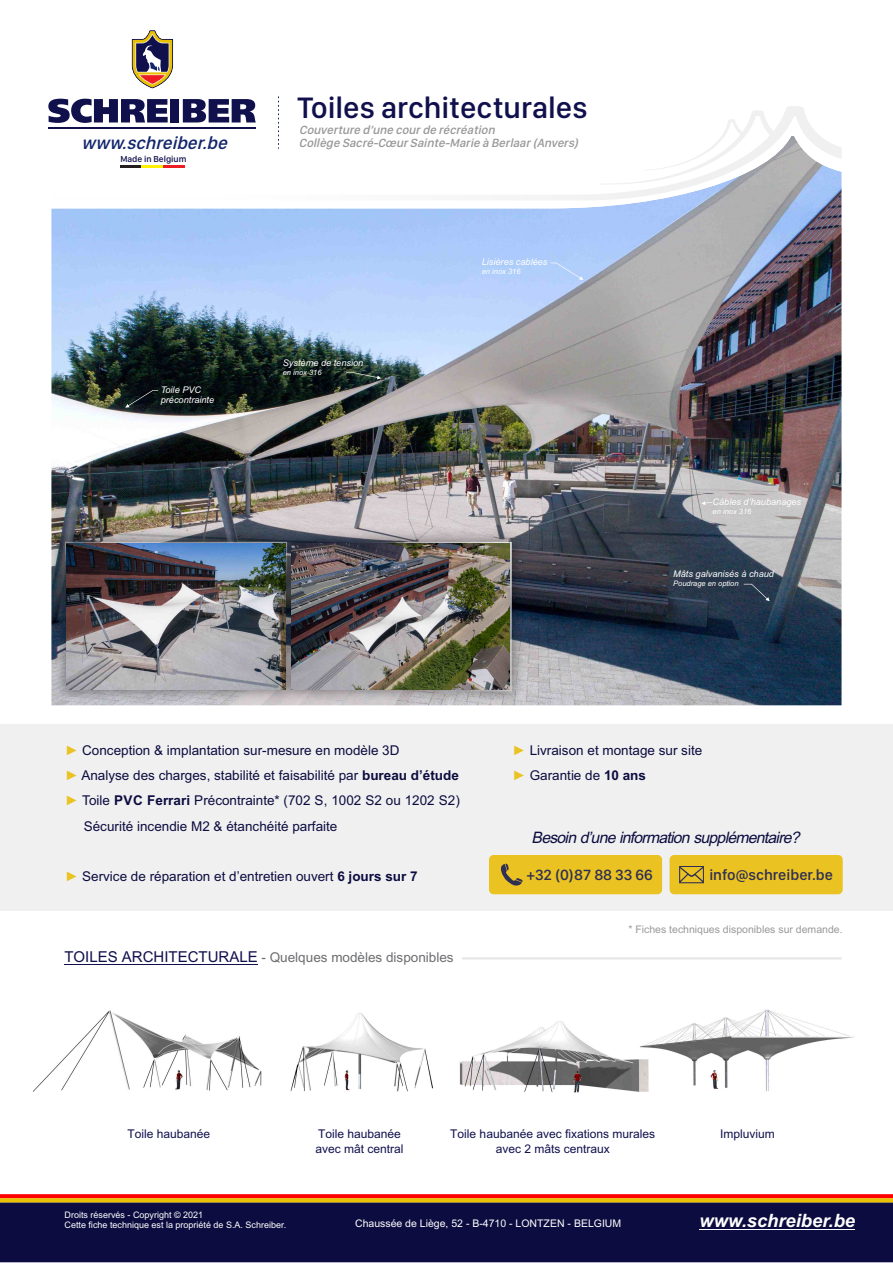
<style>
.page{position:relative;width:893px;height:1263px;background:#fff}
.page>*{position:absolute;margin:0;border:0;box-sizing:border-box;transform-origin:0 0}
.t1{font:500 30.6px "SF Compact Display";color:#10104d}
.t2{font:italic 700 18.45px "Arial";color:#fff}
.t3{font:italic 500 18.15px "SF Compact Display";color:#12266c}
.t4{font:italic 15.75px "Arial Unicode MS";color:#0c0c40}
.t5{font:500 15.3px "SF Compact Display";color:#2f2f54}
.t6{font:13.5px/25.3px "Arial";color:#0c0c40}
.t7{font:13.5px "Arial Unicode MS";color:#6c6d70}
.t8{font:italic 500 12.3px/13.2px "SF Compact Display";color:#999}
.t9{font:12px/14.7px "Arial Unicode MS";color:#10104d}
.t10{font:10.5px "Arial Unicode MS";color:#fff}
.t11{font:10.5px "Arial Unicode MS";color:#999}
.t12{font:italic 9.15px/10.2px "Arial";color:#fff}
.t13{font:9px/10.1px "Arial";color:#fff}
.t14{font:500 9px "SF Compact Display";color:#10104d}
.t15{font:italic 7.5px "Arial";color:#fff}
.s1{color:#eac221}
.s2{font-style:italic;color:#eac221}
.s3{font-weight:700}
.s4{font-size:15px;color:#10104d}
</style>
<div class="page">
<img style="left:34px;top:1009px;width:820px;height:84px">
<div style="left:0;top:1202px;width:893px;height:60px;background:#0c0c40"></div>
<hr style="left:699px;top:1228px;width:156px;height:1px;background:#fff">
<svg style="left:0;top:1194px;width:893px;height:4px;fill:#f00"></svg>
<svg style="left:0;top:1198px;width:893px;height:4px;fill:#e9c104"></svg>
<svg style="left:48px;top:99px;width:120px;height:24px"></svg>
<div style="left:170px;top:99px;width:9px;height:23px;background:#10104d"></div>
<svg style="left:183px;top:99px;width:73px;height:7px"></svg>
<hr style="left:48px;top:127px;width:208px;height:2px;background:#10104d">
<svg style="left:131px;top:30px;width:42px;height:59px"></svg>
<svg style="left:51px;top:106px;width:765px;height:27px"></svg>
<img style="left:51px;top:133px;width:791px;height:573px">
<div style="left:43px;top:519px;width:267px;height:195px;background:#231f20;opacity:.49"></div>
<div style="left:267px;top:519px;width:267px;height:195px;background:#231f20;opacity:.49"></div>
<img style="left:65px;top:542px;width:447px;height:149px">
<img style="left:292px;top:544px;width:218px;height:145px">
<div style="left:0;top:725px;width:893px;height:186px;background:#f0f0f0"></div>
<div style="left:489px;top:855px;width:173px;height:39px;background:#eac221;border:2px solid #eac221;border-radius:4px"></div>
<svg style="left:500px;top:863px;width:23px;height:23px"></svg>
<div style="left:670px;top:855px;width:173px;height:39px;background:#eac221;border:2px solid #eac221;border-radius:4px"></div>
<svg style="left:679px;top:866px;width:25px;height:17px"></svg>
<hr style="left:64px;top:964px;width:194px;height:1px;background:#10104d">
<hr style="left:462px;top:957px;width:380px;height:2px;background:#e6e6e6">
<svg style="left:551px;top:263px;width:32px;height:17px"></svg>
<svg style="left:701px;top:501px;width:11px;height:4px"></svg>
<svg style="left:125px;top:390px;width:33px;height:18px"></svg>
<svg style="left:346px;top:372px;width:35px;height:7px"></svg>
<svg style="left:744px;top:584px;width:26px;height:17px"></svg>
<h3 class="t3" style="left:81px;top:131px;width:152px">www.schreiber.be</h3>
<p class="t14" style="left:120px;top:154px;width:67px">Made in Belgium</p>
<p class="t12" style="left:161px;top:385px;width:55px">Toile PVC précontrainte</p>
<h1 class="t1" style="left:297px;top:89px;width:292px">Toiles architecturales</h1>
<p class="t8" style="left:299px;top:123px;width:284px">Couverture dʼune courde récréation<br>Collège Sacré-CœurSainte-Marie à Berlaar(Anvers)</p>
<p class="t12" style="left:283px;top:359px;width:82px">Système de tension</p>
<p class="t15" style="left:283px;top:369px;width:40px">en inox 316</p>
<p class="t12" style="left:482px;top:258px;width:67px">Lisières cablées</p>
<p class="t15" style="left:482px;top:268px;width:40px">en inox 316</p>
<p class="t12" style="left:713px;top:498px;width:90px">Câbles d’haubanages</p>
<p class="t15" style="left:713px;top:508px;width:40px">en inox 316</p>
<p class="t12" style="left:673px;top:569px;width:102px">Mâts galvanisés à chaud</p>
<p class="t15" style="left:673px;top:580px;width:67px">Poudrage en option</p>
<p class="t6" style="left:65px;top:738px;width:336px"><span class="s1">►</span> Conception &amp; implantation sur-mesure en modèle 3D</p>
<p class="t6" style="left:65px;top:764px;width:395px"><span class="s2">►</span> Analyse des charges, stabilité et faisabilité par <span class="s3">bureau d’étude</span></p>
<p class="t6" style="left:65px;top:789px;width:396px"><span class="s1">►</span> Toile <span class="s3">PVC Ferrari</span> Précontrainte* (702 S, 1002 S2 ou 1202 S2)</p>
<p class="t6" style="left:84px;top:814px;width:255px">Sécurité incendie M2 &amp; étanchéité parfaite</p>
<p class="t6" style="left:65px;top:865px;width:354px"><span class="s1">►</span> Service de réparation et d’entretien ouvert <span class="s3">6 jours sur 7</span></p>
<p class="t7" style="left:64px;top:952px;width:391px"><span class="s4">TOILES ARCHITECTURALE</span> - Quelques modèles disponibles</p>
<p class="t6" style="left:513px;top:738px;width:191px"><span class="s1">►</span> Livraison et montage sur site <span class="s1">►</span> Garantie de <span class="s3">10 ans</span></p>
<p class="t4" style="left:532px;top:831px;width:273px">Besoin d’une information supplémentaire?</p>
<p class="t5" style="left:526px;top:866px;width:128px">+32 (0)87 88 33 66</p>
<p class="t5" style="left:709px;top:866px;width:125px">info@schreiber.be</p>
<p class="t11" style="left:628px;top:926px;width:216px">* Fiches techniques disponibles sur demande.</p>
<p class="t9" style="left:127px;top:1127px;width:84px">Toile haubanée</p>
<p class="t9" style="left:316px;top:1127px;width:90px">Toile haubanée avec mât central</p>
<p class="t9" style="left:450px;top:1127px;width:206px">Toile haubanée avec fixations murales</p>
<p class="t9" style="left:720px;top:1127px;width:56px">Impluvium</p>
<p class="t9" style="left:496px;top:1142px;width:116px">avec 2 mâts centraux</p>
<p class="t13" style="left:65px;top:1211px;width:223px">Droits réservés - Copyright © 2021<br>Cette fiche technique est la propriété de S.A. Schreiber.</p>
<p class="t10" style="left:355px;top:1219px;width:268px">Chaussée de Liège, 52 - B-4710 - LONTZEN - BELGIUM</p>
<h2 class="t2" style="left:699px;top:1213px;width:157px">www.schreiber.be</h2>
</div>
